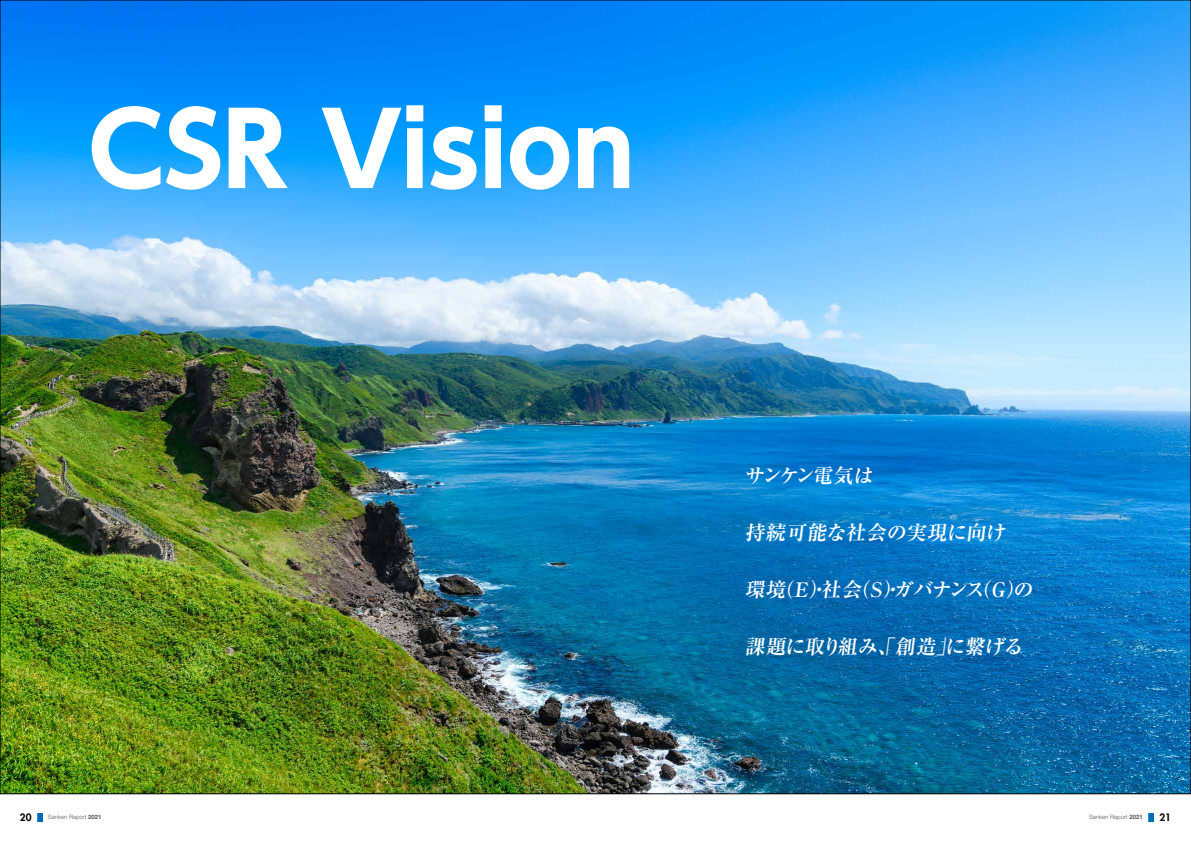
<style>
.page{position:relative;width:1191px;height:842px;background:#fff}
.page>*{position:absolute;margin:0;border:0;box-sizing:border-box;transform-origin:0 0}
.t1{font:700 100px "UD Shin Go Pr 6";letter-spacing:-.005em;color:#fff}
.t2{font:700 20px "Ryumin Pr 6";color:#fff}
.t3{font:800 10px "Futura Std";color:#000}
.t4{font:300 6px "Helvetica Neue LT Std";color:#595757}
.s1{font-weight:700}
</style>
<div class="page">
<img style="left:2px;top:2px;width:1187px;height:790px">
<div style="left:38px;top:813px;width:5px;height:8px;background:#0068b7"></div>
<svg style="left:1148px;top:813px;width:5px;height:8px"></svg>
<h1 class="t1" style="left:88px;top:68px;width:548px">CSR Vision</h1>
<p class="t2" style="left:744px;top:459px;width:134px">サンケン電気は</p>
<p class="t2" style="left:744px;top:516px;width:266px">持続可能な社会の実現に向け</p>
<p class="t2" style="left:744px;top:573px;width:293px">環境（E）・社会（S）・ガバナンス（G）の</p>
<p class="t2" style="left:744px;top:630px;width:284px">課題に取り組み、「創造」に繋げる</p>
<p class="t3" style="left:20px;top:811px;width:13px">20</p>
<p class="t4" style="left:48px;top:813px;width:55px">Sanken Report <span class="s1">2021</span></p>
<p class="t4" style="left:1089px;top:813px;width:55px">Sanken Report <span class="s1">2021</span></p>
<p class="t3" style="left:1159px;top:811px;width:13px">21</p>
</div>
